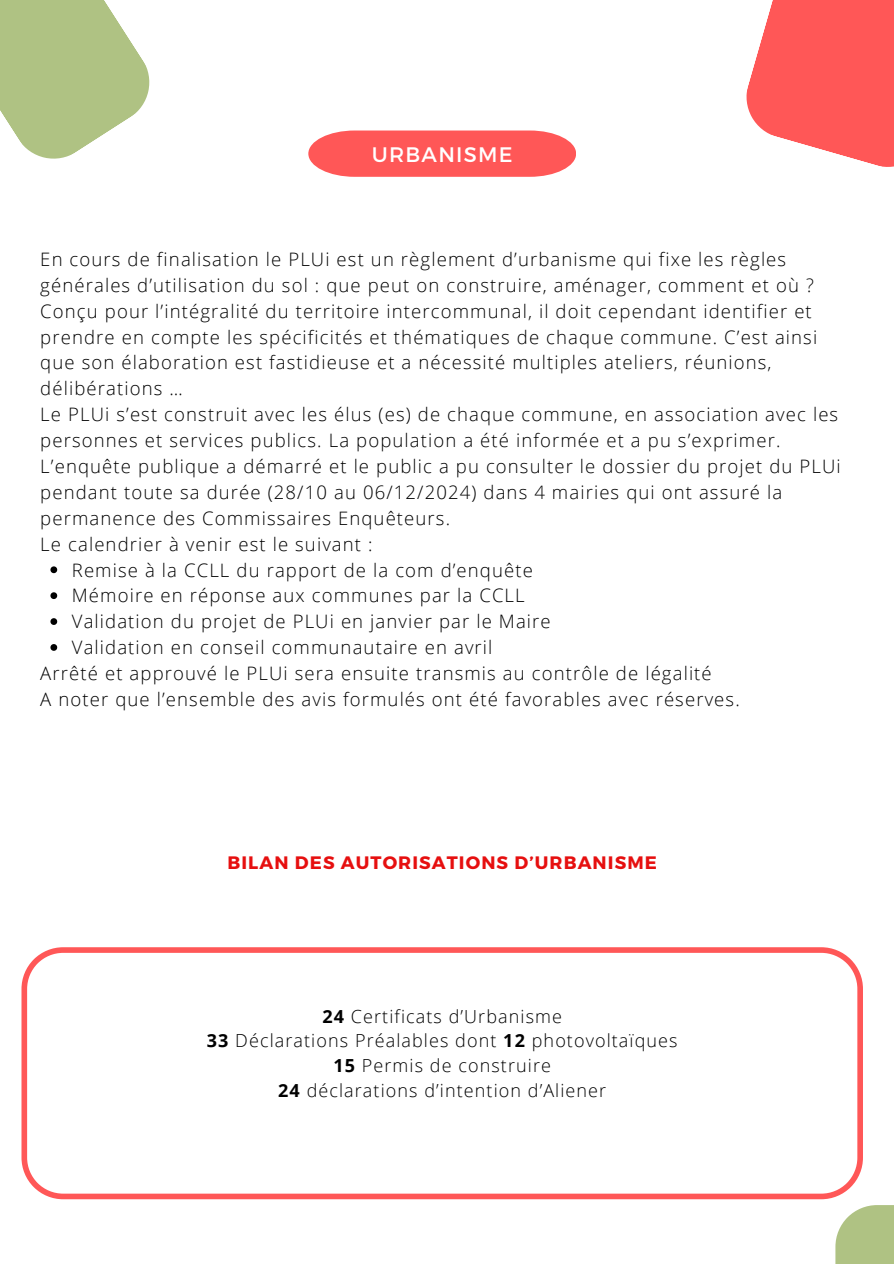
<style>
.page{position:relative;width:894px;height:1264px;background:#fff}
.page>*{position:absolute;margin:0;border:0;box-sizing:border-box;transform-origin:0 0}
.t1{font:21px "Montserrat";letter-spacing:.06em;color:#fff}
.t2{font:300 18.6px/25.8px "Open Sans";letter-spacing:.06em;color:#000}
.t3{font:300 18px "Open Sans";letter-spacing:.06em;color:#000}
.t4{font:700 18px "Montserrat";letter-spacing:.06em;color:#e60f0f}
.s1{font-weight:700}
</style>
<div class="page">
<svg style="left:0;top:0;width:150px;height:159px"></svg>
<svg style="left:746px;top:0;width:147px;height:167px;background:#ff6d6d"></svg>
<div style="left:545px;top:151px;width:259px;height:51px;background:#fff"></div>
<svg style="left:21px;top:947px;width:841px;height:252px"></svg>
<svg style="left:308px;top:130px;width:268px;height:47px;background:#f66"></svg>
<div style="left:835px;top:1204px;width:58px;height:59px;background:#afc283"></div>
<svg style="left:50px;top:566px;width:7px;height:7px"></svg>
<svg style="left:50px;top:592px;width:7px;height:7px"></svg>
<svg style="left:50px;top:618px;width:7px;height:7px"></svg>
<svg style="left:50px;top:644px;width:7px;height:7px"></svg>
<p class="t1" style="left:371px;top:141px;width:142px">URBANISME</p>
<p class="t2" style="left:40px;top:246px;width:774px">En cours de finalisation le PLUi est un règlement d’urbanisme qui fixe les règles générales d’utilisation du sol : que peut on construire, aménager, comment et où ?</p>
<p class="t2" style="left:40px;top:297px;width:778px">Conçu pour l’intégralité du territoire intercommunal, il doit cependant identifier et prendre en compte les spécificités et thématiques de chaque commune. C’est ainsi que son élaboration est fastidieuse et a nécessité multiples ateliers, réunions, délibérations …</p>
<p class="t2" style="left:40px;top:401px;width:799px">Le PLUi s’est construit avec les élus (es) de chaque commune, en association avec les personnes et services publics. La population a été informée et a pu s’exprimer.</p>
<p class="t2" style="left:40px;top:453px;width:801px">L’enquête publique a démarré et le public a pu consulter le dossier du projet du PLUi pendant toute sa durée (28/10 au 06/12/2024) dans 4 mairies qui ont assuré la permanence des Commissaires Enquêteurs.</p>
<p class="t2" style="left:40px;top:530px;width:334px">Le calendrier à venir est le suivant :</p>
<p class="t2" style="left:72px;top:556px;width:462px">Remise à la CCLL du rapport de la com d’enquête</p>
<p class="t2" style="left:72px;top:582px;width:454px">Mémoire en réponse aux communes par la CCLL</p>
<p class="t2" style="left:72px;top:608px;width:480px">Validation du projet de PLUi en janvier par le Maire</p>
<p class="t2" style="left:72px;top:634px;width:422px">Validation en conseil communautaire en avril</p>
<p class="t2" style="left:40px;top:660px;width:672px">Arrêté et approuvé le PLUi sera ensuite transmis au contrôle de légalité</p>
<h3 class="t2" style="left:40px;top:686px;width:700px">A noter que l’ensemble des avis formulés ont été favorables avec réserves.</h3>
<h1 class="t4" style="left:227px;top:850px;width:431px">BILAN DES AUTORISATIONS D’URBANISME</h1>
<p class="t3" style="left:322px;top:1003px;width:241px"><span class="s1">24</span> Certificats d’Urbanisme</p>
<p class="t3" style="left:207px;top:1028px;width:472px"><span class="s1">33</span> Déclarations Préalables dont <span class="s1">12</span> photovoltaïques</p>
<p class="t3" style="left:333px;top:1052px;width:219px"><span class="s1">15</span> Permis de construire</p>
<p class="t3" style="left:278px;top:1077px;width:329px"><span class="s1">24</span> déclarations d’intention d’Aliener</p>
</div>
